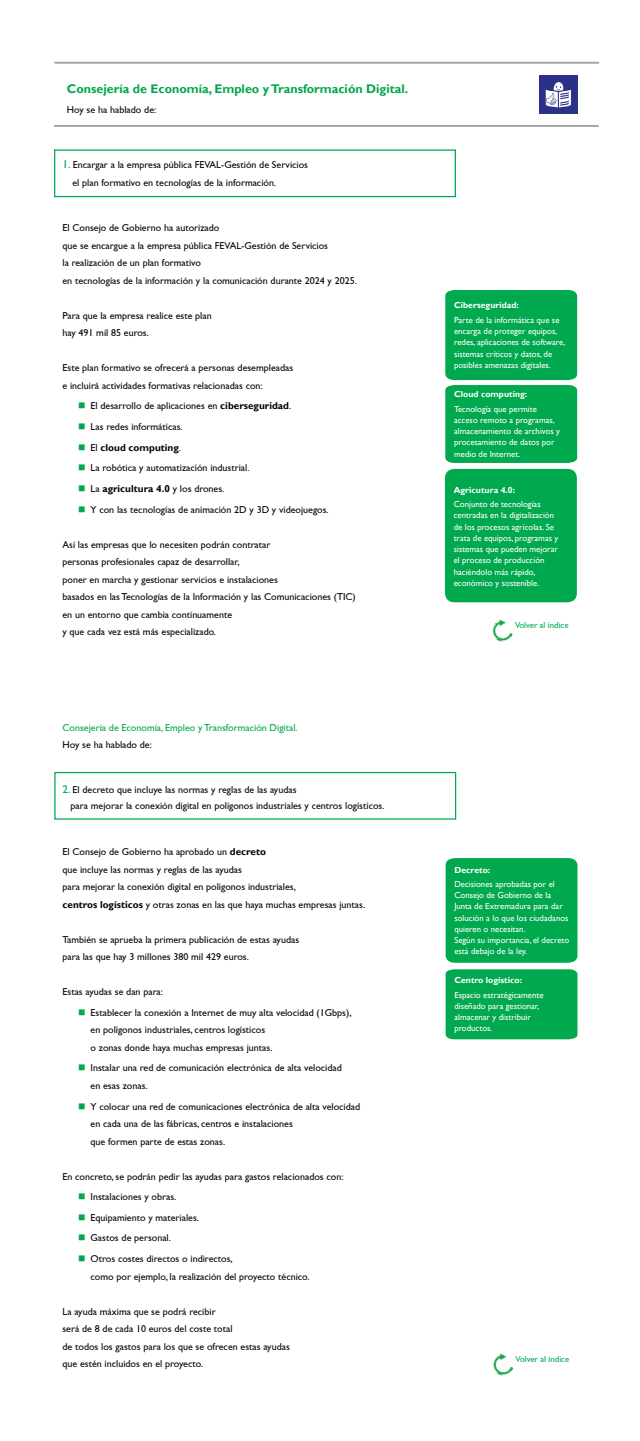
<style>
.page{position:relative;width:640px;height:1441px;background:#fff}
.page>*{position:absolute;margin:0;border:0;box-sizing:border-box;transform-origin:0 0}
.t1{font:700 12.5px "Gill Sans";color:#00a84e}
.t2{font:10px/17.5px "Gill Sans";color:#040503}
.t3{font:10px "Gill Sans";color:#00a84e}
.t4{font:8.75px/11.2px "Gill Sans";color:#fff}
.t5{font:700 8.75px "Gill Sans";color:#fff}
.t6{font:8.75px "Gill Sans";color:#00a84e}
.s1{font-size:11.5px;color:#00a84e}
.s2{font-weight:700}
.s3{font-size:11.25px;color:#00a84e}
</style>
<div class="page">
<hr style="left:54px;top:62px;width:545px;height:2px;background:#9fa0a3">
<hr style="left:54px;top:125px;width:545px;height:2px;background:#9fa0a3">
<div style="left:54px;top:149px;width:402px;height:48px;border:1px solid #00a84e"></div>
<img style="left:540px;top:76px;width:37px;height:37px">
<div style="left:445px;top:469px;width:132px;height:133px;background:#00a84e;border-radius:9px"></div>
<img style="left:492px;top:619px;width:21px;height:23px">
<div style="left:445px;top:290px;width:132px;height:173px;background:#00a84e"></div>
<div style="left:54px;top:772px;width:402px;height:47px;border:1px solid #00a84e"></div>
<img style="left:492px;top:1353px;width:21px;height:23px">
<div style="left:446px;top:858px;width:132px;height:104px;background:#00a84e"></div>
<div style="left:446px;top:969px;width:132px;height:70px;background:#00a84e"></div>
<p class="t1" style="left:67px;top:81px;width:343px">Consejería de Economía, Empleo y Transformación Digital.</p>
<p class="t2" style="left:67px;top:101px;width:91px">Hoy se ha hablado de:</p>
<p class="t2" style="left:73px;top:156px;width:237px;text-indent:-10px"><span class="s1">1.</span> Encargar a la empresa pública FEVAL-Gestión de Servicios el plan formativo en tecnologías de la información.</p>
<p class="t2" style="left:63px;top:219px;width:296px">El Consejo de Gobierno ha autorizado<br>que se encargue a la empresa pública FEVAL-Gestión de Servicios<br>la realización de un plan formativo<br>en tecnologías de la información y la comunicación durante 2024 y 2025.</p>
<p class="t2" style="left:63px;top:306px;width:151px">Para que la empresa realice este plan hay 491 mil 85 euros.</p>
<p class="t2" style="left:63px;top:359px;width:232px">Este plan formativo se ofrecerá a personas desempleadas e incluirá actividades formativas relacionadas con:</p>
<p class="t2" style="left:91px;top:396px;width:240px;line-height:20.6px">El desarrollo de aplicaciones en <span class="s2">ciberseguridad</span>.<br>Las redes informáticas.<br>El <span class="s2">cloud computing</span>.<br>La robótica y automatización industrial.<br>La <span class="s2">agricultura 4.0</span> y los drones.<br>Y con las tecnologías de animación 2D y 3D y videojuegos.</p>
<p class="t2" style="left:63px;top:535px;width:295px">Así las empresas que lo necesiten podrán contratar<br>personas profesionales capaz de desarrollar,<br>poner en marcha y gestionar servicios e instalaciones<br>basados en las Tecnologías de la Información y las Comunicaciones (TIC) en un entorno que cambia continuamente<br>y que cada vez está más especializado.</p>
<p class="t3" style="left:63px;top:721px;width:237px">Consejería de Economía, Empleo y Transformación Digital.</p>
<p class="t2" style="left:63px;top:736px;width:91px">Hoy se ha hablado de:</p>
<p class="t2" style="left:71px;top:781px;width:316px;line-height:16.2px;text-indent:-8px"><span class="s3">2.</span> El decreto que incluye las normas y reglas de las ayudas<br>para mejorar la conexión digital en polígonos industriales y centros logísticos.</p>
<p class="t2" style="left:63px;top:843px;width:304px">El Consejo de Gobierno ha aprobado un <span class="s2">decreto<br></span>que incluye las normas y reglas de las ayudas<br>para mejorar la conexión digital en polígonos industriales,<br><span class="s2">centros logísticos</span> y otras zonas en las que haya muchas empresas juntas.</p>
<p class="t2" style="left:63px;top:930px;width:238px">También se aprueba la primera publicación de estas ayudas para las que hay 3 millones 380 mil 429 euros.</p>
<p class="t2" style="left:91px;top:981px;width:262px;line-height:20.6px;text-indent:-28px">Estas ayudas se dan para:<br>Establecer la conexión a Internet de muy alta velocidad (1Gbps),</p>
<p class="t2" style="left:91px;top:1021px;width:183px">en polígonos industriales, centros logísticos o zonas donde haya muchas empresas juntas.</p>
<p class="t2" style="left:91px;top:1059px;width:253px">Instalar una red de comunicación electrónica de alta velocidad en esas zonas.</p>
<p class="t2" style="left:91px;top:1097px;width:271px">Y colocar una red de comunicaciones electrónica de alta velocidad en cada una de las fábricas, centros e instalaciones<br>que formen parte de estas zonas.</p>
<p class="t2" style="left:91px;top:1166px;width:255px;line-height:20.6px;text-indent:-28px">En concreto, se podrán pedir las ayudas para gastos relacionados con:<br>Instalaciones y obras.<br>Equipamiento y materiales.<br>Gastos de personal.<br>Otros costes directos o indirectos,</p>
<p class="t2" style="left:91px;top:1267px;width:221px">como por ejemplo, la realización del proyecto técnico.</p>
<p class="t2" style="left:62px;top:1302px;width:229px">La ayuda máxima que se podrá recibir<br>será de 8 de cada 10 euros del coste total<br>de todos los gastos para los que se ofrecen estas ayudas que estén incluidos en el proyecto.</p>
<p class="t5" style="left:454px;top:300px;width:66px">Ciberseguridad:</p>
<p class="t4" style="left:454px;top:314px;width:113px">Parte de la informática que se encarga de proteger equipos, redes, aplicaciones de software, sistemas críticos y datos, de posibles amenazas digitales.</p>
<p class="t5" style="left:454px;top:389px;width:75px">Cloud computing:</p>
<p class="t4" style="left:454px;top:403px;width:107px">Tecnología que permite acceso remoto a programas, almacenamiento de archivos y procesamiento de datos por medio de Internet.</p>
<p class="t5" style="left:454px;top:484px;width:63px">Agricutura 4.0:</p>
<p class="t4" style="left:454px;top:499px;width:106px">Conjunto de tecnologías centradas en la digitalización de los procesos agrícolas. Se trata de equipos, programas y sistemas que pueden mejorar el proceso de producción haciéndolo más rápido, económico y sostenible.</p>
<p class="t6" style="left:515px;top:620px;width:55px">Volver al índice</p>
<p class="t5" style="left:454px;top:864px;width:37px">Decreto:</p>
<p class="t4" style="left:454px;top:878px;width:116px">Decisiones aprobadas por el<br>Consejo de Gobierno de la<br>Junta de Extremadura para dar solución a lo que los ciudadanos quieren o necesitan.<br>Según su importancia, el decreto está debajo de la ley.</p>
<p class="t5" style="left:454px;top:975px;width:69px">Centro logístico:</p>
<p class="t4" style="left:454px;top:989px;width:91px">Espacio estratégicamente diseñado para gestionar, almacenar y distribuir productos.</p>
<p class="t6" style="left:516px;top:1353px;width:55px">Volver al índice</p>
</div>
